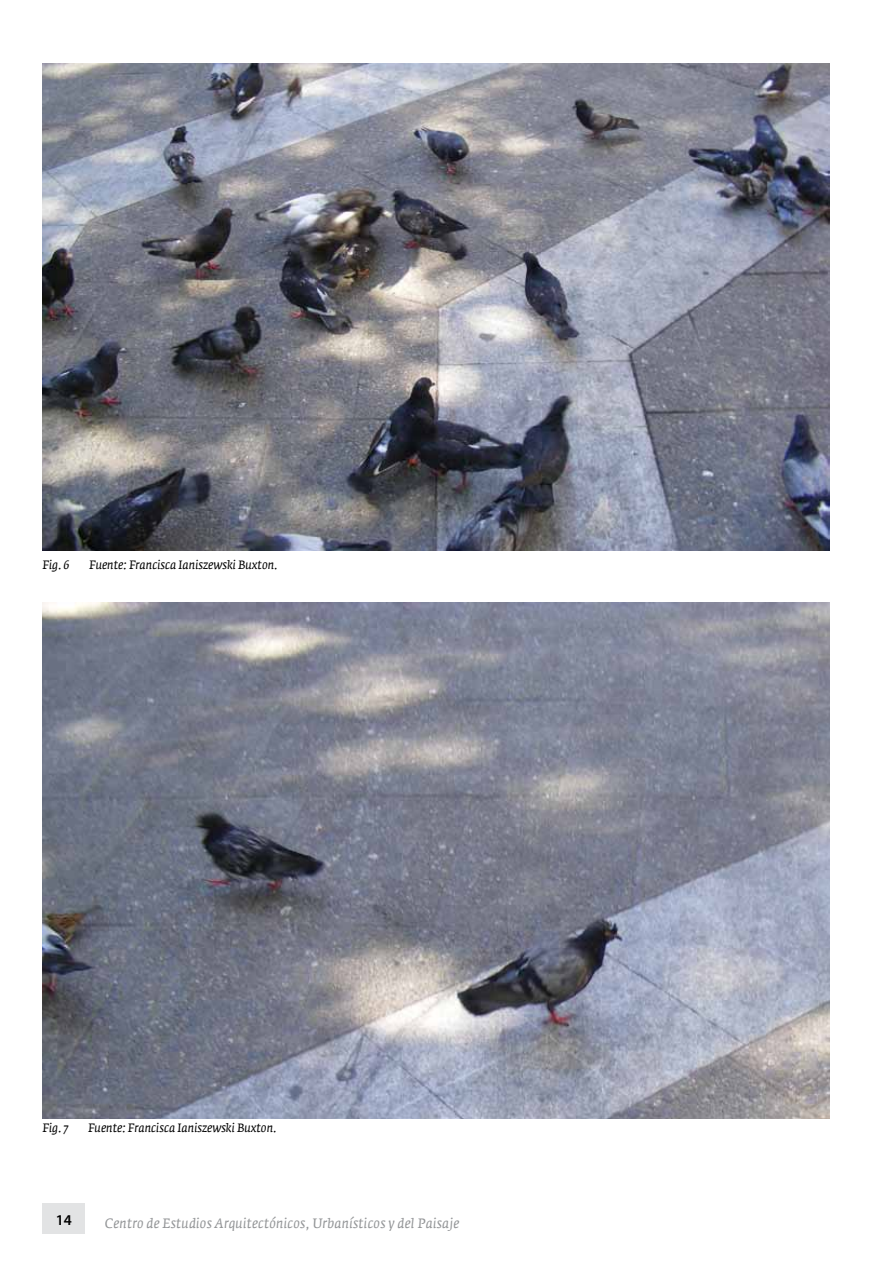
<style>
.page{position:relative;width:893px;height:1263px;background:#fff}
.page>*{position:absolute;margin:0;border:0;box-sizing:border-box;transform-origin:0 0}
.t1{font:600 15px "Myriad Pro";color:#000}
.t2{font:italic 13.5px "Fedra Serif A";letter-spacing:.02em;color:#939597}
.t3{font:italic 12px "Fedra Serif A";color:#000}
</style>
<div class="page">
<div style="left:43px;top:1203px;width:42px;height:31px;background:#e2e3e4"></div>
<img style="left:43px;top:64px;width:786px;height:487px">
<img style="left:43px;top:602px;width:786px;height:516px">
<p class="t3" style="left:43px;top:558px;width:29px">Fig. 6</p>
<p class="t3" style="left:89px;top:558px;width:190px">Fuente: Francisca Ianiszewski Buxton.</p>
<p class="t3" style="left:43px;top:1120px;width:28px">Fig. 7</p>
<p class="t3" style="left:88px;top:1120px;width:190px">Fuente: Francisca Ianiszewski Buxton.</p>
<p class="t1" style="left:56px;top:1210px;width:18px">14</p>
<p class="t2" style="left:105px;top:1214px;width:356px">Centro de Estudios Arquitectónicos, Urbanísticos y del Paisaje</p>
</div>
